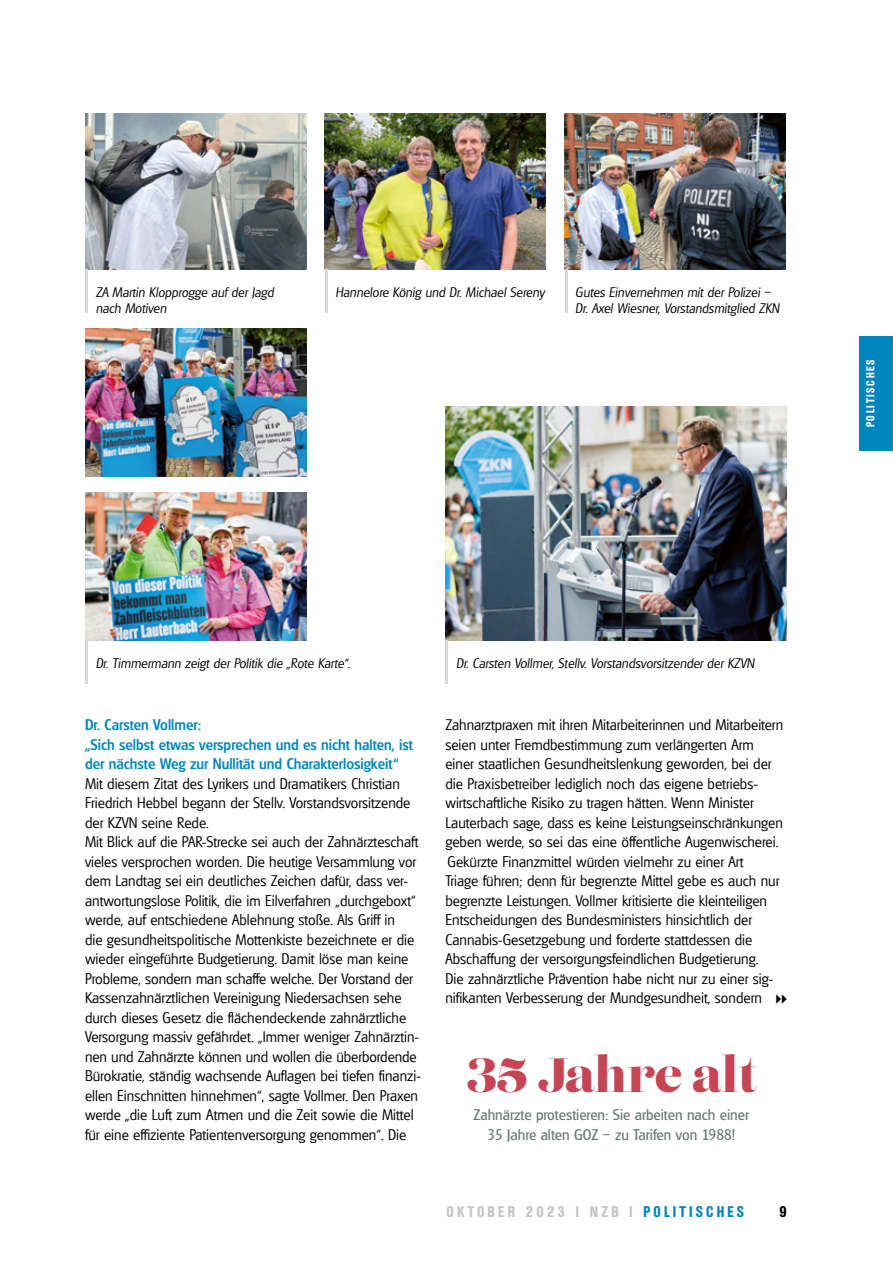
<style>
.page{position:relative;width:893px;height:1263px;background:#fff}
.page>*{position:absolute;margin:0;border:0;box-sizing:border-box;transform-origin:0 0}
.t1{font:48px "Lust Didone";color:#c64554}
.t2{font:300 15px/19.5px "Glasgow";color:#000}
.t3{font:500 15px/19.5px "Glasgow";color:#0086bc}
.t4{font:15px/19.5px "Glasgow";color:#6f7876;text-align:center}
.t5{font:700 condensed 15px "Olympia";letter-spacing:.215em;color:#c5c7c7}
.t6{font:700 condensed 15px "Olympia";color:#000}
.t7{font:italic 300 13.5px/16.2px "Glasgow";color:#000}
.t8{font:700 condensed 11.25px "Olympia";letter-spacing:.15em;color:#fff}
.s1{color:#0086bc}
</style>
<div class="page">
<img style="left:85px;top:113px;width:221px;height:156px">
<hr style="left:85px;top:269px;width:3px;height:44px;background:#d8dada">
<img style="left:85px;top:329px;width:221px;height:148px">
<hr style="left:85px;top:640px;width:3px;height:44px;background:#d8dada">
<img style="left:85px;top:492px;width:221px;height:148px">
<img style="left:325px;top:113px;width:221px;height:156px">
<hr style="left:325px;top:269px;width:3px;height:44px;background:#d8dada">
<img style="left:565px;top:113px;width:221px;height:156px">
<hr style="left:565px;top:269px;width:3px;height:44px;background:#d8dada">
<div style="left:860px;top:336px;width:33px;height:115px;background:#0086bc"></div>
<img style="left:445px;top:406px;width:342px;height:234px">
<hr style="left:445px;top:640px;width:3px;height:44px;background:#d8dada">
<p class="t7" style="left:96px;top:284px;width:180px">ZA Martin Klopprogge auf der Jagd nach Motiven</p>
<p class="t7" style="left:335px;top:284px;width:211px">Hannelore König und Dr. Michael Sereny</p>
<p class="t7" style="left:575px;top:284px;width:206px">Gutes Einvernehmen mit der Polizei –<br>Dr. Axel Wiesner, Vorstandsmitglied ZKN</p>
<p class="t8" style="left:864px;top:427px;width:70px;rotate:-90deg">POLITISCHES</p>
<p class="t7" style="left:96px;top:655px;width:256px">Dr. Timmermann zeigt der Politik die „Rote Karte“.</p>
<p class="t3" style="left:85px;top:715px;width:329px">Dr. Carsten Vollmer:<br>„Sich selbst etwas versprechen und es nicht halten, ist der nächste Weg zur Nullität und Charakterlosigkeit“</p>
<p class="t2" style="left:85px;top:774px;width:338px">Mit diesem Zitat des Lyrikers und Dramatikers Christian Friedrich Hebbel begann der Stellv. Vorstandsvorsitzende der KZVN seine Rede.<br>Mit Blick auf die PAR-Strecke sei auch der Zahnärzteschaft vieles versprochen worden. Die heutige Versammlung vor dem Landtag sei ein deutliches Zeichen dafür, dass ver&shy;antwortungslose Politik, die im Eilverfahren „durchgeboxt“ werde, auf entschiedene Ablehnung stoße. Als Griff in<br>die gesundheitspolitische Mottenkiste bezeichnete er die wieder eingeführte Budgetierung. Damit löse man keine Probleme, sondern man schaffe welche. Der Vorstand der Kassenzahnärztlichen Vereinigung Niedersachsen sehe durch dieses Gesetz die flächendeckende zahnärztliche Versorgung massiv gefährdet. „Immer weniger Zahnärztin&shy;nen und Zahnärzte können und wollen die überbordende Bürokratie, ständig wachsende Auflagen bei tiefen finanzi&shy;ellen Einschnitten hinnehmen“, sagte Vollmer. Den Praxen werde „die Luft zum Atmen und die Zeit sowie die Mittel für eine effiziente Patientenversorgung genommen“. Die</p>
<p class="t7" style="left:456px;top:655px;width:300px">Dr. Carsten Vollmer, Stellv. Vorstandsvorsitzender der KZVN</p>
<p class="t2" style="left:445px;top:715px;width:339px">Zahnarztpraxen mit ihren Mitarbeiterinnen und Mitarbeitern seien unter Fremdbestimmung zum verlängerten Arm einer staatlichen Gesundheitslenkung geworden, bei der die Praxisbetreiber lediglich noch das eigene betriebs&shy;wirtschaftliche Risiko zu tragen hätten. Wenn Minister Lauterbach sage, dass es keine Leistungseinschränkungen geben werde, so sei das eine öffentliche Augenwischerei.<br>Gekürzte Finanzmittel würden vielmehr zu einer Art<br>Triage führen; denn für begrenzte Mittel gebe es auch nur begrenzte Leistungen. Vollmer kritisierte die kleinteiligen Entscheidungen des Bundesministers hinsichtlich der Cannabis-Gesetzgebung und forderte stattdessen die Abschaffung der versorgungsfeindlichen Budgetierung.<br>Die zahnärztliche Prävention habe nicht nur zu einer sig&shy;nifikanten Verbesserung der Mundgesundheit, sondern</p>
<h1 class="t1" style="left:467px;top:1045px;width:291px">35 Jahre alt</h1>
<p class="t4" style="left:473px;top:1105px;width:277px">Zahnärzte protestieren: Sie arbeiten nach einer<br>35 Jahre alten GOZ – zu Tarifen von 1988!</p>
<p class="t5" style="left:447px;top:1203px;width:299px">OKTOBER 2023 | NZB | <span class="s1">POLITISCHES</span></p>
<p class="t6" style="left:779px;top:1203px;width:9px">9</p>
</div>
